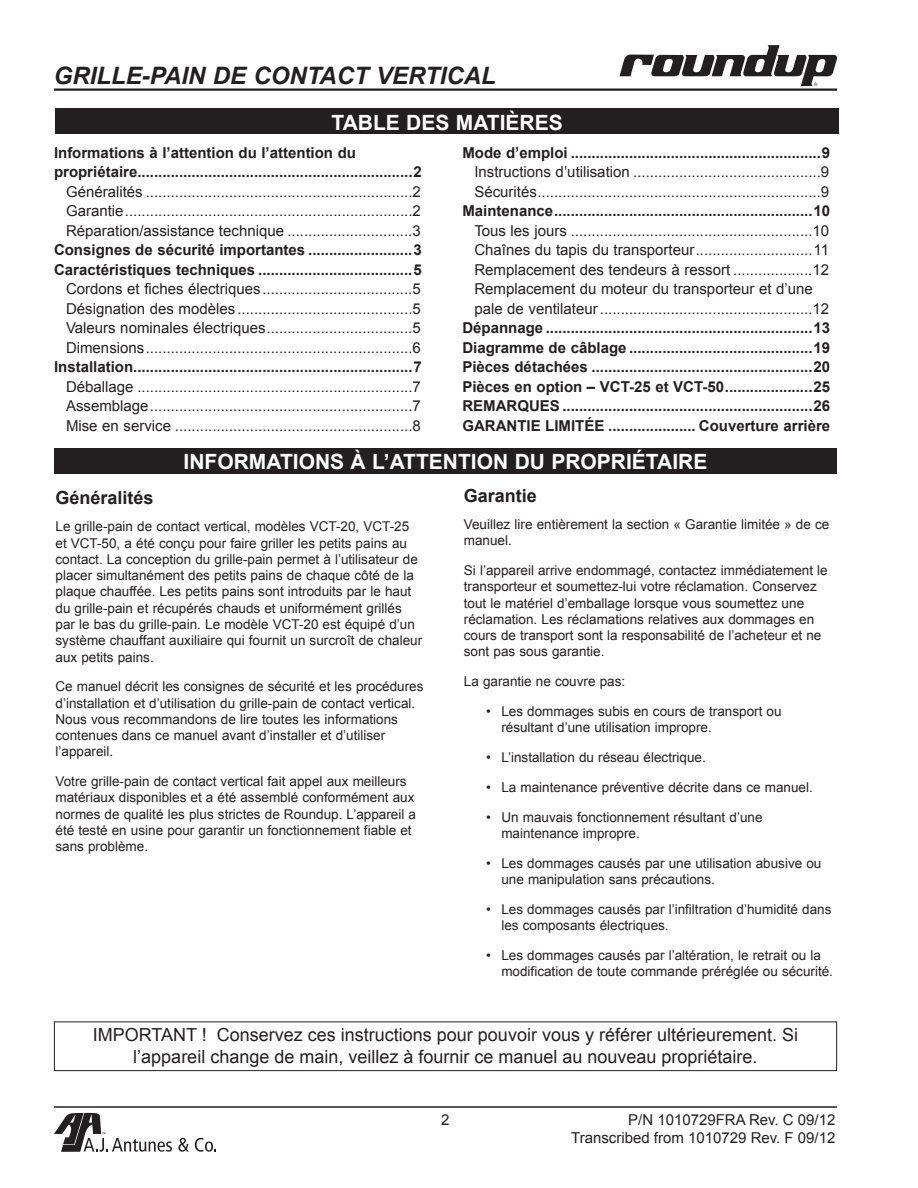
<style>
.page{position:relative;width:918px;height:1188px;background:#fff}
.page>*{position:absolute;margin:0;border:0;box-sizing:border-box;transform-origin:0 0}
.t1{font:italic 700 24px "Arial";color:#231f20}
.Head1{font:700 21px "Arial";color:#fff}
.t2{font:18px/21.6px "Arial";color:#231f20;text-align:center}
.Heading2{font:700 18px "Arial";color:#231f20}
.TOC2{font:15px/18px "Arial";color:#231f20;text-align:right}
.TOC1{font:700 15px/19.5px "Arial";color:#231f20}
.No__Step{font:13.5px/16.2px "Arial";color:#231f20}
</style>
<div class="page">
<hr style="left:54px;top:88px;width:783px;height:3px;background:#231f20">
<hr style="left:54px;top:1106px;width:783px;height:2px;background:#231f20">
<svg style="left:619px;top:45px;width:218px;height:41px"></svg>
<svg style="left:54px;top:1113px;width:118px;height:39px"></svg>
<svg style="left:178px;top:1138px;width:11px;height:14px"></svg>
<svg style="left:195px;top:1138px;width:21px;height:14px"></svg>
<div style="left:54px;top:448px;width:783px;height:26px;background:#231f20"></div>
<div style="left:56px;top:109px;width:783px;height:25px;background:#231f20"></div>
<div style="left:54px;top:1022px;width:783px;height:49px;border:1px solid #231f20"></div>
<p class="t1" style="left:54px;top:59px;width:444px">GRILLE-PAIN DE CONTACT VERTICAL</p>
<p class="Head1" style="left:331px;top:109px;width:233px">TABLE DES MATIÈRES</p>
<p class="TOC1" style="left:54px;top:143px;width:369px">Informations à l’attention du l’attention du propriétaire..................................................................2</p>
<p class="TOC2" style="left:66px;top:183px;width:356px">Généralités ................................................................2</p>
<p class="TOC2" style="left:66px;top:202px;width:356px">Garantie.....................................................................2</p>
<p class="TOC2" style="left:66px;top:222px;width:356px">Réparation/assistance technique ..............................3</p>
<p class="TOC1" style="left:54px;top:241px;width:369px">Consignes de sécurité importantes .........................3</p>
<p class="TOC1" style="left:54px;top:260px;width:369px">Caractéristiques techniques .....................................5</p>
<p class="TOC2" style="left:66px;top:280px;width:356px">Cordons et fiches électriques....................................5</p>
<p class="TOC2" style="left:66px;top:300px;width:356px">Désignation des modèles ..........................................5</p>
<p class="TOC2" style="left:66px;top:319px;width:356px">Valeurs nominales électriques...................................5</p>
<p class="TOC2" style="left:66px;top:339px;width:356px">Dimensions................................................................6</p>
<p class="TOC1" style="left:54px;top:358px;width:369px">Installation...................................................................7</p>
<p class="TOC2" style="left:66px;top:378px;width:356px">Déballage ..................................................................7</p>
<p class="TOC2" style="left:66px;top:397px;width:356px">Assemblage...............................................................7</p>
<p class="TOC2" style="left:66px;top:417px;width:356px">Mise en service .........................................................8</p>
<p class="TOC1" style="left:462px;top:143px;width:369px">Mode d’emploi ............................................................9</p>
<p class="TOC2" style="left:474px;top:163px;width:356px">Instructions d’utilisation .............................................9</p>
<p class="TOC2" style="left:474px;top:183px;width:356px">Sécurités....................................................................9</p>
<p class="TOC1" style="left:462px;top:202px;width:369px">Maintenance..............................................................10</p>
<p class="TOC2" style="left:474px;top:222px;width:356px">Tous les jours ..........................................................10</p>
<p class="TOC2" style="left:474px;top:241px;width:356px">Chaînes du tapis du transporteur............................11</p>
<p class="TOC2" style="left:474px;top:261px;width:356px">Remplacement des tendeurs à ressort ...................12</p>
<p class="TOC2" style="left:474px;top:280px;width:356px;line-height:19.5px;text-align:left">Remplacement du moteur du transporteur et d’une pale de ventilateur...................................................12</p>
<p class="TOC1" style="left:462px;top:319px;width:369px">Dépannage ................................................................13</p>
<p class="TOC1" style="left:462px;top:338px;width:369px">Diagramme de câblage ............................................19</p>
<p class="TOC1" style="left:462px;top:358px;width:369px">Pièces détachées .....................................................20</p>
<p class="TOC1" style="left:462px;top:377px;width:369px">Pièces en option – VCT-25 et VCT-50.....................25</p>
<p class="TOC1" style="left:462px;top:397px;width:369px">REMARQUES ............................................................26</p>
<p class="TOC1" style="left:462px;top:416px;width:369px">GARANTIE LIMITÉE ..................... Couverture arrière</p>
<p class="Head1" style="left:184px;top:448px;width:525px">INFORMATIONS À L’ATTENTION DU PROPRIÉTAIRE</p>
<p class="Heading2" style="left:56px;top:486px;width:100px">Généralités</p>
<p class="No__Step" style="left:56px;top:519px;width:368px">Le grille-pain de contact vertical, modèles VCT-20, VCT-25 et VCT-50, a été conçu pour faire griller les petits pains au contact. La conception du grille-pain permet à l’utilisateur de placer simultanément des petits pains de chaque côté de la plaque chauffée. Les petits pains sont introduits par le haut du grille-pain et récupérés chauds et uniformément grillés par le bas du grille-pain. Le modèle VCT-20 est équipé d’un système chauffant auxiliaire qui fournit un surcroît de chaleur aux petits pains.</p>
<p class="No__Step" style="left:56px;top:679px;width:370px">Ce manuel décrit les consignes de sécurité et les procédures d’installation et d’utilisation du grille-pain de contact vertical.<br>Nous vous recommandons de lire toutes les informations contenues dans ce manuel avant d’installer et d’utiliser l’appareil.</p>
<p class="No__Step" style="left:56px;top:773px;width:362px">Votre grille-pain de contact vertical fait appel aux meilleurs matériaux disponibles et a été assemblé conformément aux normes de qualité les plus strictes de Roundup. L’appareil a été testé en usine pour garantir un fonctionnement fiable et sans problème.</p>
<p class="Heading2" style="left:464px;top:484px;width:75px">Garantie</p>
<p class="No__Step" style="left:464px;top:516px;width:367px">Veuillez lire entièrement la section « Garantie limitée » de ce manuel.</p>
<p class="No__Step" style="left:464px;top:562px;width:365px">Si l’appareil arrive endommagé, contactez immédiatement le transporteur et soumettez-lui votre réclamation. Conservez tout le matériel d’emballage lorsque vous soumettez une réclamation. Les réclamations relatives aux dommages en cours de transport sont la responsabilité de l’acheteur et ne sont pas sous garantie.</p>
<p class="No__Step" style="left:464px;top:674px;width:163px">La garantie ne couvre pas:</p>
<p class="No__Step" style="left:501px;top:703px;width:282px;text-indent:-15px">• Les dommages subis en cours de transport ou résultant d’une utilisation impropre.</p>
<p class="No__Step" style="left:486px;top:749px;width:221px">• L’installation du réseau électrique.</p>
<p class="No__Step" style="left:486px;top:779px;width:328px">• La maintenance préventive décrite dans ce manuel.</p>
<p class="No__Step" style="left:501px;top:809px;width:263px;text-indent:-15px">• Un mauvais fonctionnement résultant d’une maintenance impropre.</p>
<p class="No__Step" style="left:501px;top:855px;width:322px;text-indent:-15px">• Les dommages causés par une utilisation abusive ou une manipulation sans précautions.</p>
<p class="No__Step" style="left:501px;top:901px;width:332px;text-indent:-15px">• Les dommages causés par l’infiltration d’humidité dans les composants électriques.</p>
<p class="No__Step" style="left:501px;top:947px;width:333px;text-indent:-15px">• Les dommages causés par l’altération, le retrait ou la modification de toute commande préréglée ou sécurité.</p>
<p class="t2" style="left:93px;top:1024px;width:707px">IMPORTANT ! Conservez ces instructions pour pouvoir vous y référer ultérieurement. Si l’appareil change de main, veillez à fournir ce manuel au nouveau propriétaire.</p>
<p class="TOC2" style="left:441px;top:1111px;width:10px">2</p>
<p class="TOC2" style="left:571px;top:1111px;width:266px">P/N 1010729FRA Rev. C 09/12<br>Transcribed from 1010729 Rev. F 09/12</p>
</div>
